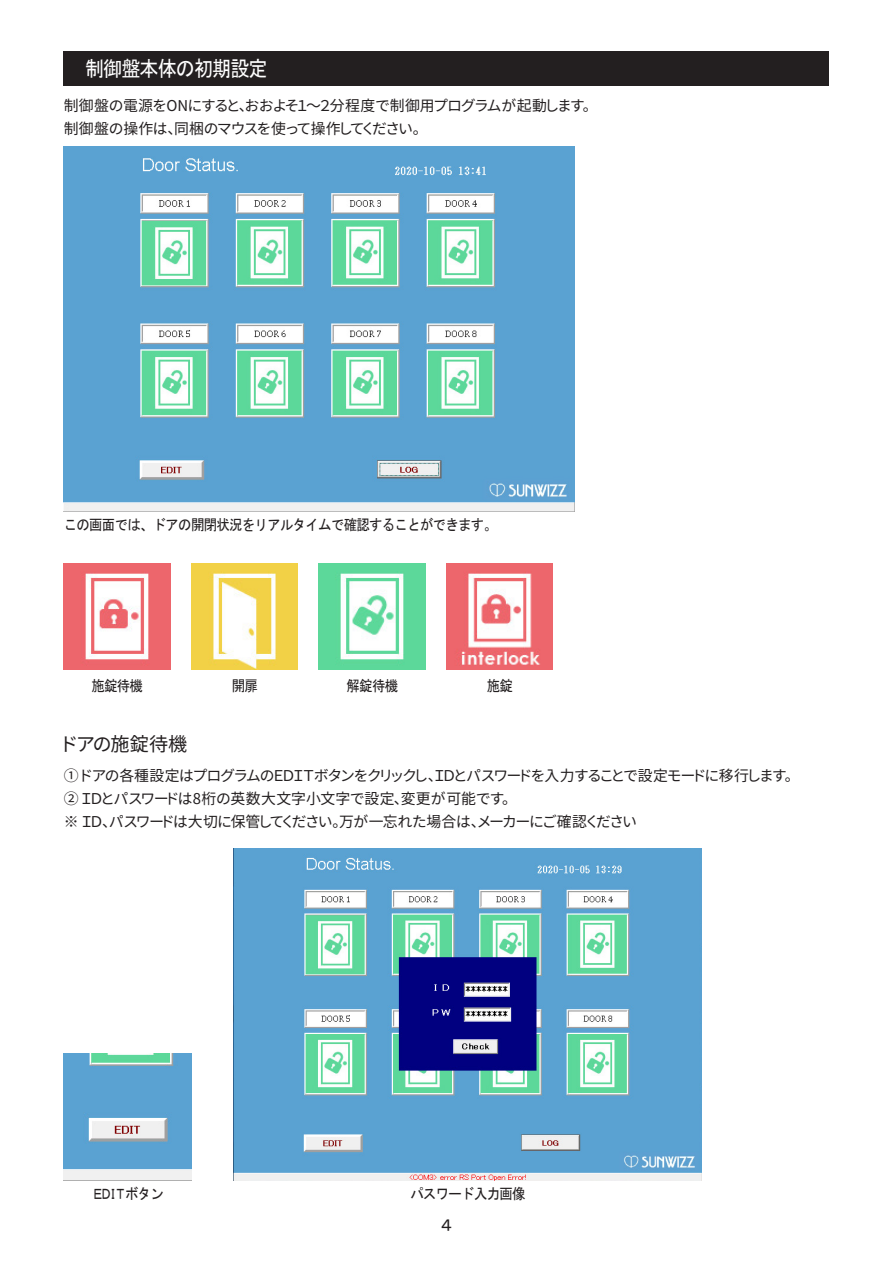
<style>
.page{position:relative;width:893px;height:1263px;background:#fff}
.page>*{position:absolute;margin:0;border:0;box-sizing:border-box;transform-origin:0 0}
.t1{font:21.3px "MS Gothic";letter-spacing:-.05em;color:#fff;scale:.9 1}
.t2{font:19.2px "Gen Shin Gothic P Regular";letter-spacing:-.005em;color:#231f20}
.t3{font:16.95px "MS P Gothic";color:#231f20}
.t4{font:14.85px/23.4px "Gen Shin Gothic P Regular";color:#231f20}
.t5{font:14.85px "MS Gothic";letter-spacing:-.05em;color:#231f20;scale:.9 1}
.t6{font:14.85px "MS Gothic";letter-spacing:-.2em;color:#231f20;scale:.8 1}
</style>
<div class="page">
<div style="left:64px;top:51px;width:765px;height:34px;background:#231f20"></div>
<img style="left:64px;top:147px;width:510px;height:364px">
<img style="left:64px;top:563px;width:106px;height:107px">
<img style="left:191px;top:563px;width:107px;height:107px">
<img style="left:319px;top:563px;width:106px;height:107px">
<img style="left:446px;top:563px;width:107px;height:107px">
<img style="left:234px;top:848px;width:468px;height:333px">
<img style="left:64px;top:1053px;width:127px;height:128px">
<h1 class="t1" style="left:85px;top:57px;width:205px">制御盤本体の初期設定</h1>
<p class="t4" style="left:64px;top:94px;width:528px">制御盤の電源をONにすると、おおよそ１～２分程度で制御用プログラムが起動します。制御盤の操作は、同梱のマウスを使って操作してください。</p>
<p class="t5" style="left:64px;top:517px;width:483px">この画面では、ドアの開閉状況をリアルタイムで確認することができます。</p>
<p class="t5" style="left:91px;top:679px;width:59px">施錠待機</p>
<p class="t5" style="left:232px;top:679px;width:31px">開扉</p>
<p class="t5" style="left:347px;top:679px;width:59px">解錠待機</p>
<p class="t5" style="left:487px;top:679px;width:31px">施錠</p>
<p class="t2" style="left:64px;top:730px;width:125px">ドアの施錠待機</p>
<p class="t4" style="left:64px;top:763px;width:730px">① ドアの各種設定はプログラムのＥＤＩＴボタンをクリックし、ＩＤとパスワードを入力することで設定モードに移行します。<br>② ＩＤとパスワードは8桁の英数大文字小文字で設定、変更が可能です。<br>※ ＩＤ、パスワードは大切に保管してください。万が一忘れた場合は、メーカーにご確認ください</p>
<p class="t6" style="left:92px;top:1186px;width:92px">ＥＤＩＴボタン</p>
<p class="t5" style="left:410px;top:1186px;width:129px">パスワード入力画像</p>
<p class="t3" style="left:441px;top:1216px;width:13px">４</p>
</div>
